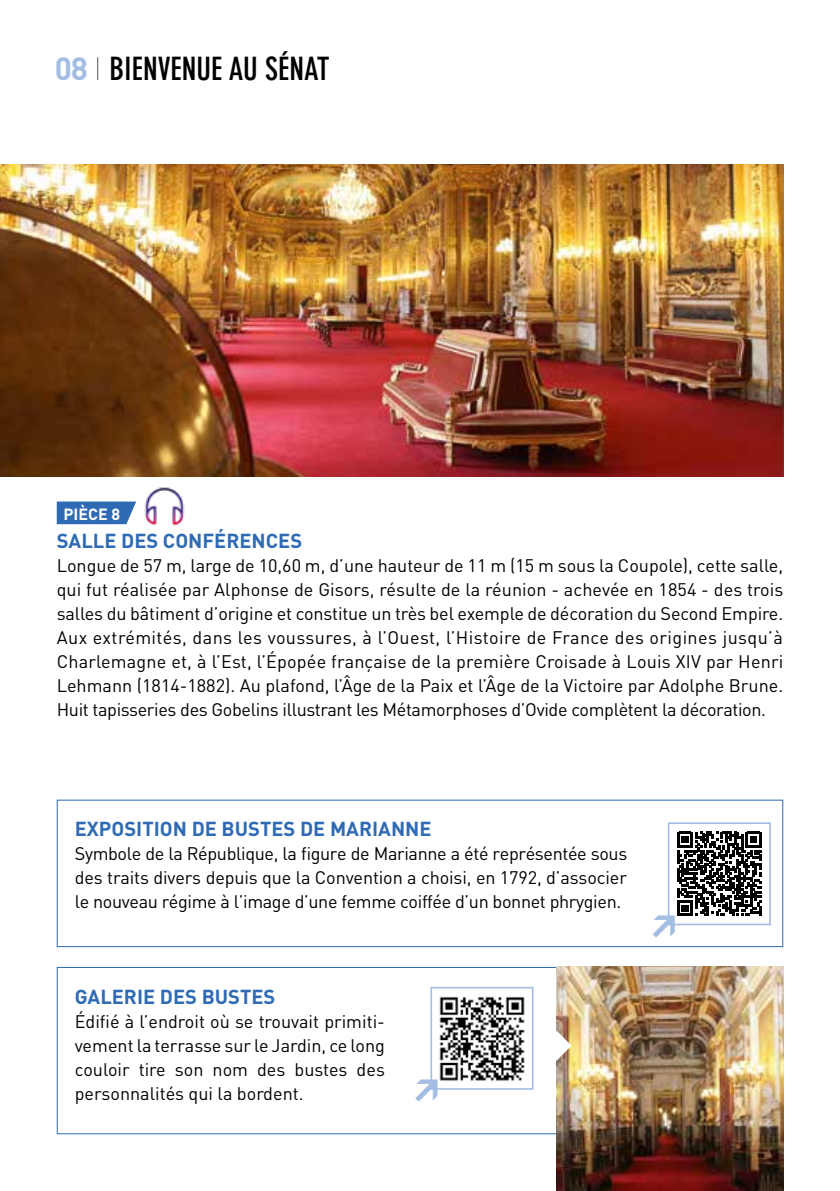
<style>
.page{position:relative;width:840px;height:1191px;background:#fff}
.page>*{position:absolute;margin:0;border:0;box-sizing:border-box;transform-origin:0 0}
.t1{font:700 condensed 31.6px "DIN Neuzeit Grotesk";color:#000}
.t2{font:700 20px "DIN";color:#2e6bb4}
.t3{font:18px/24px "DIN";letter-spacing:-.02em;color:#000;text-align:justify}
.t4{font:700 16px "DIN";color:#fff}
.s1{font-family:"DIN";font-stretch:normal;color:#a4bde3}
.s2{font-family:"Helvetica Neue LT Std";font-weight:200}
</style>
<div class="page">
<svg style="left:57px;top:501px;width:79px;height:23px;background:#3e76ba"></svg>
<img style="left:0;top:164px;width:782px;height:312px">
<div style="left:57px;top:799px;width:725px;height:148px;border:1px solid #2e6bb4"></div>
<div style="left:667px;top:822px;width:103px;height:103px;border:2px solid #a4bde3"></div>
<div style="left:57px;top:967px;width:516px;height:167px;border:1px solid #2e6bb4"></div>
<img style="left:556px;top:967px;width:226px;height:224px">
<img style="left:439px;top:996px;width:86px;height:85px">
<div style="left:430px;top:986px;width:103px;height:103px;border:2px solid #a4bde3"></div>
<svg style="left:556px;top:1029px;width:15px;height:32px"></svg>
<img style="left:142px;top:485px;width:45px;height:45px;border-radius:23px">
<svg style="left:667px;top:831px;width:94px;height:95px"></svg>
<svg style="left:430px;top:1071px;width:15px;height:19px"></svg>
<h1 class="t1" style="left:55px;top:50px;width:276px"><span class="s1">08</span> <span class="s2">I</span> BIENVENUE AU SÉNAT</h1>
<p class="t4" style="left:63px;top:503px;width:58px">PIÈCE 8</p>
<p class="t2" style="left:57px;top:528px;width:247px">SALLE DES CONFÉRENCES</p>
<p class="t3" style="left:57px;top:553px;width:727px">Longue de 57 m, large de 10,60 m, d’une hauteur de 11 m (15 m sous la Coupole), cette salle, qui fut réalisée par Alphonse de Gisors, résulte de la réunion - achevée en 1854 - des trois salles du bâtiment d’origine et constitue un très bel exemple de décoration du Second Empire.<br>Aux extrémités, dans les voussures, à l’Ouest, l’Histoire de France des origines jusqu’à Charlemagne et, à l’Est, l’Épopée française de la première Croisade à Louis XIV par Henri Lehmann (1814-1882). Au plafond, l’Âge de la Paix et l’Âge de la Victoire par Adolphe Brune.<br>Huit tapisseries des Gobelins illustrant les Métamorphoses d’Ovide complètent la décoration.</p>
<p class="t2" style="left:75px;top:816px;width:358px">EXPOSITION DE BUSTES DE MARIANNE</p>
<p class="t3" style="left:75px;top:841px;width:553px">Symbole de la République, la figure de Marianne a été représentée sous des traits divers depuis que la Convention a choisi, en 1792, d’associer le nouveau régime à l’image d’une femme coiffée d’un bonnet phrygien.</p>
<p class="t2" style="left:75px;top:984px;width:202px">GALERIE DES BUSTES</p>
<p class="t3" style="left:75px;top:1009px;width:311px">Édifié à l’endroit où se trouvait primiti&shy;vement la terrasse sur le Jardin, ce long couloir tire son nom des bustes des personnalités qui la bordent.</p>
</div>
